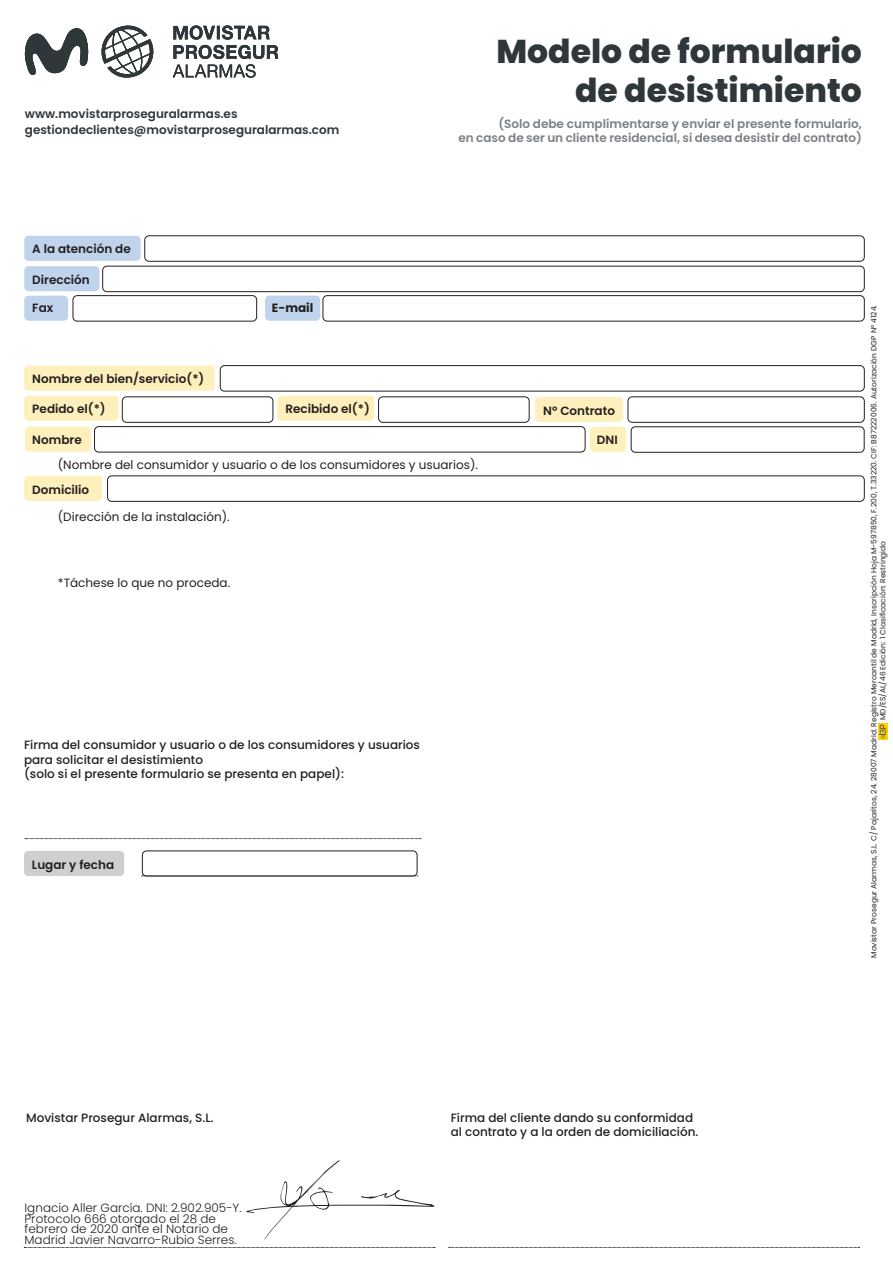
<style>
.page{position:relative;width:893px;height:1263px;background:#fff}
.page>*{position:absolute;margin:0;border:0;box-sizing:border-box;transform-origin:0 0}
.t1{font:800 33px "Poppins";color:#30373b}
.t2{font:500 12px/14.4px "Poppins";color:#231f20}
.t3{font:300 12px/10.5px "Poppins";color:#231f20}
.t4{font:600 12px "Poppins";color:#231f20}
.t5{font:600 12px "Poppins";color:#7a8086}
.t6{font:12px "Poppins";color:#231f20}
.t7{font:600 12px "Poppins";color:#30373b}
.t8{font:700 12px "Poppins";color:#231f20}
.t9{font:7.5px "Poppins";color:#231f20}
</style>
<div class="page">
<svg style="left:24px;top:25px;width:254px;height:53px"></svg>
<svg style="left:878px;top:723px;width:10px;height:17px"></svg>
<svg style="left:879px;top:724px;width:7px;height:15px"></svg>
<svg style="left:24px;top:1247px;width:411px;height:1px"></svg>
<svg style="left:449px;top:1247px;width:410px;height:1px"></svg>
<svg style="left:246px;top:1160px;width:189px;height:79px"></svg>
<div style="left:24px;top:266px;width:75px;height:25px;background:#c0d3ec;border-radius:4px"></div>
<div style="left:24px;top:296px;width:44px;height:25px;background:#c0d3ec;border-radius:4px"></div>
<div style="left:265px;top:296px;width:55px;height:25px;background:#c0d3ec;border-radius:4px"></div>
<div style="left:102px;top:266px;width:762px;height:26px;border:1px solid #231f20;border-radius:4px"></div>
<div style="left:145px;top:236px;width:719px;height:25px;border:1px solid #231f20;border-radius:4px"></div>
<div style="left:73px;top:295px;width:184px;height:26px;border:1px solid #231f20;border-radius:4px"></div>
<div style="left:323px;top:295px;width:541px;height:26px;border:1px solid #231f20;border-radius:4px"></div>
<div style="left:24px;top:366px;width:191px;height:25px;background:#fef0bc;border-radius:4px"></div>
<div style="left:24px;top:476px;width:78px;height:25px;background:#fef0bc;border-radius:4px"></div>
<div style="left:24px;top:396px;width:95px;height:25px;background:#fef0bc;border-radius:4px"></div>
<div style="left:277px;top:396px;width:97px;height:25px;background:#fef0bc;border-radius:4px"></div>
<div style="left:535px;top:397px;width:88px;height:25px;background:#fef0bc;border-radius:4px"></div>
<div style="left:590px;top:427px;width:36px;height:25px;background:#fef0bc;border-radius:4px"></div>
<div style="left:25px;top:427px;width:66px;height:25px;background:#fef0bc;border-radius:4px"></div>
<div style="left:220px;top:365px;width:644px;height:26px;border:1px solid #231f20;border-radius:4px"></div>
<div style="left:107px;top:476px;width:757px;height:26px;border:1px solid #231f20;border-radius:4px"></div>
<div style="left:628px;top:397px;width:236px;height:25px;border:1px solid #231f20;border-radius:4px"></div>
<div style="left:631px;top:427px;width:233px;height:25px;border:1px solid #231f20;border-radius:4px"></div>
<div style="left:94px;top:426px;width:491px;height:26px;border:1px solid #231f20;border-radius:4px"></div>
<div style="left:122px;top:397px;width:151px;height:25px;border:1px solid #231f20;border-radius:4px"></div>
<div style="left:378px;top:397px;width:151px;height:25px;border:1px solid #231f20;border-radius:4px"></div>
<div style="left:24px;top:851px;width:100px;height:25px;background:#cecfd1;border-radius:4px"></div>
<div style="left:142px;top:851px;width:275px;height:25px;border:1px solid #231f20;border-radius:4px"></div>
<svg style="left:142px;top:875px;width:276px;height:1px"></svg>
<svg style="left:25px;top:838px;width:396px;height:1px"></svg>
<div style="left:24px;top:236px;width:117px;height:25px;background:#c0d3ec;border-radius:4px"></div>
<p class="t7" style="left:25px;top:107px;width:214px">www.movistarproseguralarmas.es</p>
<p class="t7" style="left:25px;top:123px;width:316px">gestiondeclientes@movistarproseguralarmas.com</p>
<p class="t4" style="left:32px;top:242px;width:100px">A la atención de</p>
<p class="t1" style="left:496px;top:32px;width:367px">Modelo de formulario</p>
<p class="t1" style="left:575px;top:72px;width:288px">de desistimiento</p>
<p class="t5" style="left:498px;top:117px;width:365px">(Solo debe cumplimentarse y enviar el presente formulario,</p>
<p class="t5" style="left:458px;top:131px;width:405px">en caso de ser un cliente residencial, si desea desistir del contrato)</p>
<p class="t4" style="left:32px;top:273px;width:59px">Dirección</p>
<p class="t4" style="left:32px;top:301px;width:22px">Fax</p>
<p class="t8" style="left:272px;top:301px;width:43px">E-mail</p>
<p class="t4" style="left:32px;top:372px;width:174px">Nombre del bien/servicio(*)</p>
<p class="t4" style="left:32px;top:401px;width:75px">Pedido el(*)</p>
<p class="t4" style="left:32px;top:433px;width:51px">Nombre</p>
<p class="t6" style="left:58px;top:458px;width:422px">(Nombre del consumidor y usuario o de los consumidores y usuarios).</p>
<p class="t6" style="left:58px;top:510px;width:173px">(Dirección de la instalación).</p>
<p class="t4" style="left:285px;top:401px;width:86px">Recibido el(*)</p>
<p class="t4" style="left:32px;top:482px;width:58px">Domicilio</p>
<p class="t6" style="left:58px;top:575px;width:174px">*Táchese lo que no proceda.</p>
<p class="t2" style="left:24px;top:738px;width:397px">Firma del consumidor y usuario o de los consumidores y usuarios para solicitar el desistimiento</p>
<p class="t2" style="left:24px;top:767px;width:321px">(solo si el presente formulario se presenta en papel):</p>
<p class="t4" style="left:32px;top:857px;width:84px">Lugar y fecha</p>
<p class="t4" style="left:543px;top:403px;width:73px">Nº Contrato</p>
<p class="t4" style="left:597px;top:432px;width:22px">DNI</p>
<p class="t2" style="left:26px;top:1110px;width:189px">Movistar Prosegur Alarmas, S.L.</p>
<p class="t3" style="left:25px;top:1203px;width:218px">Ignacio Aller García. DNI: 2.902.905-Y.<br>Protocolo 666 otorgado el 28 de</p>
<p class="t3" style="left:25px;top:1224px;width:214px">febrero de 2020 ante el Notario de<br>Madrid Javier Navarro-Rubio Serres.</p>
<p class="t2" style="left:451px;top:1110px;width:249px">Firma del cliente dando su conformidad al contrato y a la orden de domiciliación.</p>
<p class="t9" style="left:869px;top:958px;width:654px;rotate:-90deg">Movistar Prosegur Alarmas, S.L. C/ Pajaritos, 24. 28007 Madrid. Registro Mercantil de Madrid, Inscripción Hoja M-597850, F.200, T.33220. CIF: B87222006. Autorización DGP Nº 4124.</p>
<p class="t9" style="left:878px;top:720px;width:181px;rotate:-90deg">MD/ES/AL/46 Edición: 1 Clasificación: Restringido</p>
</div>
